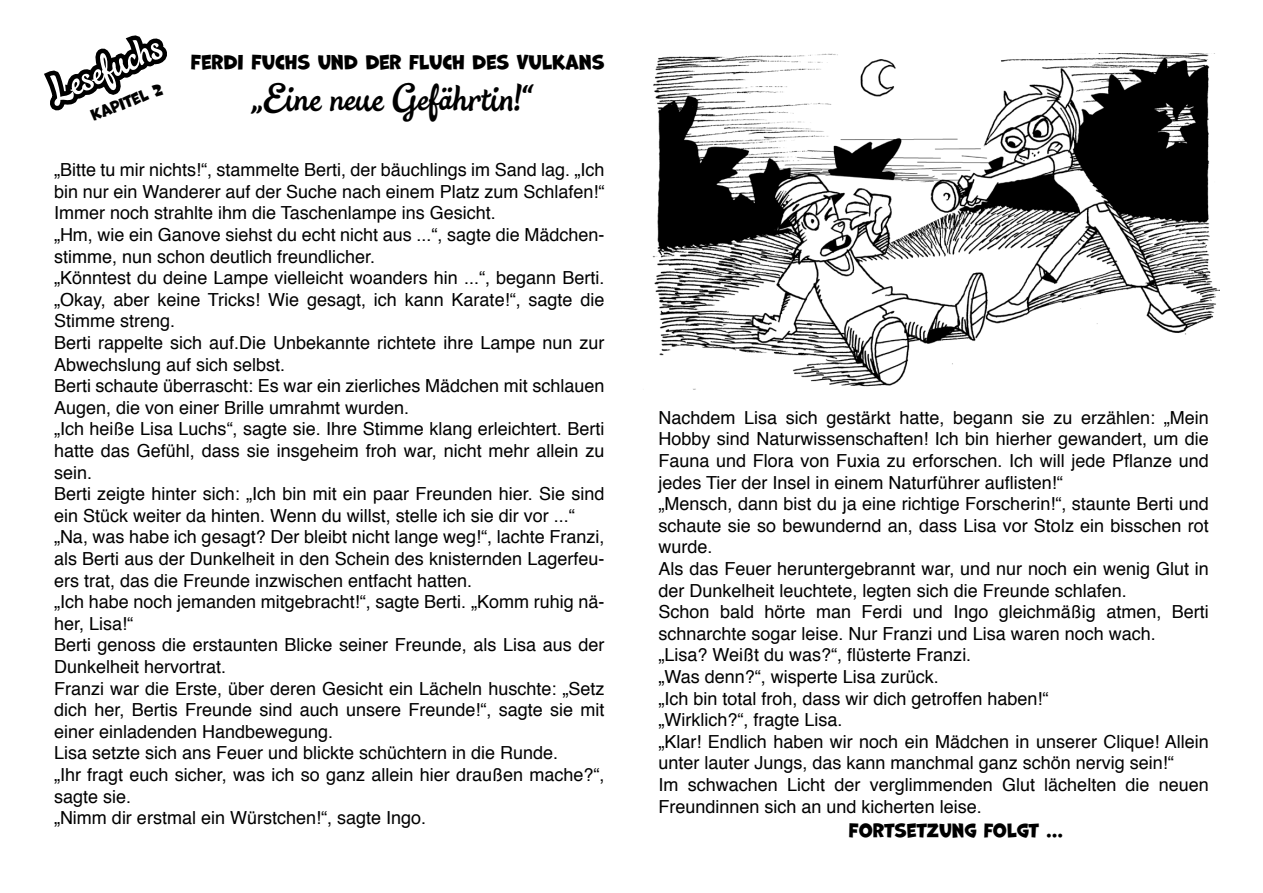
<style>
.page{position:relative;width:1263px;height:893px;background:#fff}
.page>*{position:absolute;margin:0;border:0;box-sizing:border-box;transform-origin:0 0}
.t1{font:39px "Ollie";color:#000}
.t2{font:39px "Ollie";color:#fff}
.t3{font:18.75px "Marvin";color:#000}
.t4{font:18px/21.6px "Helvetica";color:#000}
.t5{font:18px "Marvin";color:#000}
.t6{font:15px "Marvin";color:#000}
</style>
<div class="page">
<img style="left:652px;top:54px;width:568px;height:336px">
<svg style="left:44px;top:35px;width:123px;height:76px"></svg>
<h1 class="t2" style="left:40px;top:72px;width:123px;rotate:-24deg">Lesefuchs</h1>
<p class="t6" style="left:88px;top:108px;width:78px;rotate:-21deg">KAPITEL 2</p>
<p class="t3" style="left:191px;top:51px;width:416px">FERDI FUCHS UND DER FLUCH DES VULKANS</p>
<h1 class="t1" style="left:252px;top:75px;width:283px">„Eine neue Gefährtin!“</h1>
<p class="t4" style="left:54px;top:160px;width:552px">„Bitte tu mir nichts!“, stammelte Berti, der bäuchlings im Sand lag. „Ich bin nur ein Wanderer auf der Suche nach einem Platz zum Schlafen!“ Immer noch strahlte ihm die Taschenlampe ins Gesicht.<br>„Hm, wie ein Ganove siehst du echt nicht aus ...“, sagte die Mädchen&shy;stimme, nun schon deutlich freundlicher.<br>„Könntest du deine Lampe vielleicht woanders hin ...“, begann Berti. „Okay, aber keine Tricks! Wie gesagt, ich kann Karate!“, sagte die Stimme streng.<br>Berti rappelte sich auf.Die Unbekannte richtete ihre Lampe nun zur Abwechslung auf sich selbst.<br>Berti schaute überrascht: Es war ein zierliches Mädchen mit schlauen Augen, die von einer Brille umrahmt wurden.<br>„Ich heiße Lisa Luchs“, sagte sie. Ihre Stimme klang erleichtert. Berti hatte das Gefühl, dass sie insgeheim froh war, nicht mehr allein zu sein.<br>Berti zeigte hinter sich: „Ich bin mit ein paar Freunden hier. Sie sind ein Stück weiter da hinten. Wenn du willst, stelle ich sie dir vor ...“ „Na, was habe ich gesagt? Der bleibt nicht lange weg!“, lachte Franzi, als Berti aus der Dunkelheit in den Schein des knisternden Lagerfeu&shy;ers trat, das die Freunde inzwischen entfacht hatten.<br>„Ich habe noch jemanden mitgebracht!“, sagte Berti. „Komm ruhig nä&shy;her, Lisa!“<br>Berti genoss die erstaunten Blicke seiner Freunde, als Lisa aus der Dunkelheit hervortrat.<br>Franzi war die Erste, über deren Gesicht ein Lächeln huschte: „Setz dich her, Bertis Freunde sind auch unsere Freunde!“, sagte sie mit einer einladenden Handbewegung.<br>Lisa setzte sich ans Feuer und blickte schüchtern in die Runde.<br>„Ihr fragt euch sicher, was ich so ganz allein hier draußen mache?“, sagte sie.<br>„Nimm dir erstmal ein Würstchen!“, sagte Ingo.</p>
<p class="t4" style="left:658px;top:407px;width:552px">Nachdem Lisa sich gestärkt hatte, begann sie zu erzählen: „Mein Hobby sind Naturwissenschaften! Ich bin hierher gewandert, um die Fauna und Flora von Fuxia zu erforschen. Ich will jede Pflanze und jedes Tier der Insel in einem Naturführer auflisten!“<br>„Mensch, dann bist du ja eine richtige Forscherin!“, staunte Berti und schaute sie so bewundernd an, dass Lisa vor Stolz ein bisschen rot wurde.<br>Als das Feuer heruntergebrannt war, und nur noch ein wenig Glut in der Dunkelheit leuchtete, legten sich die Freunde schlafen.<br>Schon bald hörte man Ferdi und Ingo gleichmäßig atmen, Berti schnarchte sogar leise. Nur Franzi und Lisa waren noch wach. „Lisa? Weißt du was?“, flüsterte Franzi.<br>„Was denn?“, wisperte Lisa zurück.<br>„Ich bin total froh, dass wir dich getroffen haben!“<br>„Wirklich?“, fragte Lisa.<br>„Klar! Endlich haben wir noch ein Mädchen in unserer Clique! Allein unter lauter Jungs, das kann manchmal ganz schön nervig sein!“<br>Im schwachen Licht der verglimmenden Glut lächelten die neuen Freundinnen sich an und kicherten leise.</p>
<p class="t5" style="left:848px;top:820px;width:216px">FORTSETZUNG FOLGT ...</p>
</div>
